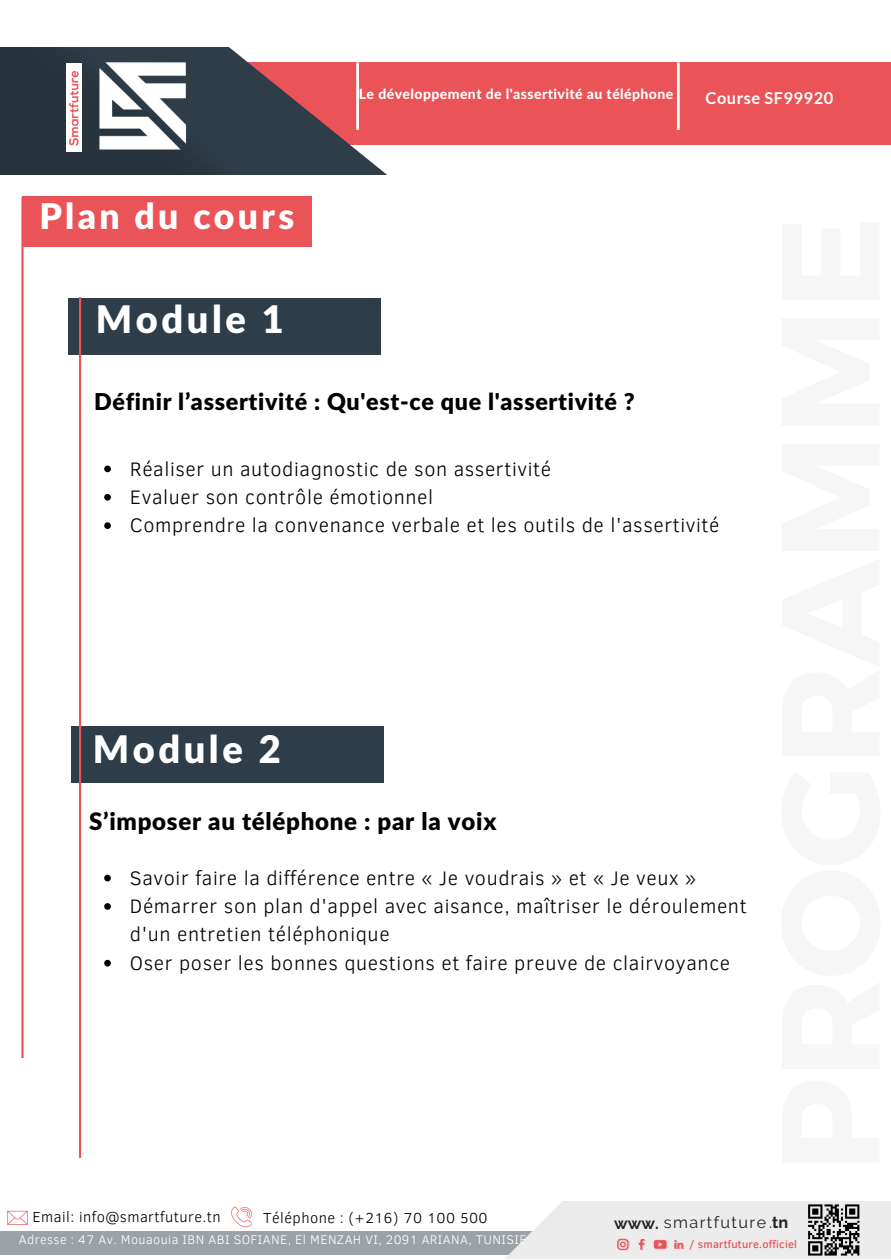
<style>
.page{position:relative;width:891px;height:1260px;background:#fff}
.page>*{position:absolute;margin:0;border:0;box-sizing:border-box;transform-origin:0 0}
.t1{font:900 38px "Lato Latin";letter-spacing:.095em;color:#fff}
.t2{font:900 35.6px "Lato Latin";letter-spacing:.095em;color:#fff}
.t3{font:900 24px "Lato Latin";letter-spacing:.03em;color:#000}
.t4{font:900 23.2px "Lato Latin";letter-spacing:.03em;color:#000}
.t5{font:300 20px/28.4px "Clear Sans";letter-spacing:.03em;color:#000}
.t6{font:700 16.4px "Lato";letter-spacing:.03em;color:#fff}
.t7{font:16px "Raleway";letter-spacing:.09em;color:#222}
.t8{font:300 14.8px "Clear Sans";letter-spacing:.03em;color:#000}
.t9{font:800 14px "Lato Latin";letter-spacing:.03em;color:#fff}
.t10{font:300 12.8px "Clear Sans";letter-spacing:.03em;color:#fff}
.t11{font:500 10.8px "Clear Sans";letter-spacing:.02em;color:#ea5357}
.s1{font-weight:700}
</style>
<div class="page">
<div style="left:0;top:1232px;width:560px;height:23px;background:#9ca2a8"></div>
<img style="left:0;top:1210px;width:40px;height:22px">
<img style="left:212px;top:1206px;width:54px;height:26px">
<img style="left:493px;top:1201px;width:398px;height:57px">
<img style="left:786px;top:1201px;width:75px;height:58px">
<img style="left:612px;top:1238px;width:84px;height:15px">
<svg style="left:21px;top:197px;width:3px;height:861px"></svg>
<div style="left:22px;top:196px;width:290px;height:50px;background:#ea5357"></div>
<svg style="left:104px;top:466px;width:7px;height:6px"></svg>
<svg style="left:104px;top:494px;width:7px;height:7px"></svg>
<svg style="left:104px;top:522px;width:7px;height:7px"></svg>
<svg style="left:104px;top:875px;width:7px;height:6px"></svg>
<svg style="left:104px;top:903px;width:7px;height:7px"></svg>
<svg style="left:104px;top:960px;width:7px;height:7px"></svg>
<div style="left:68px;top:298px;width:312px;height:56px;background:#2f3d49"></div>
<div style="left:71px;top:726px;width:312px;height:57px;background:#2f3d49"></div>
<div style="left:193px;top:62px;width:698px;height:83px;background:#ea5357"></div>
<img style="left:0;top:48px;width:386px;height:126px">
<img style="left:89px;top:51px;width:108px;height:120px">
<div style="left:66px;top:63px;width:16px;height:89px;background:#fff"></div>
<img style="left:65px;top:63px;width:14px;height:85px">
<svg style="left:356px;top:62px;width:3px;height:68px"></svg>
<svg style="left:677px;top:62px;width:3px;height:68px"></svg>
<hr style="left:79px;top:297px;width:2px;height:861px;background:#ea5357">
<p class="t9" style="left:359px;top:88px;width:316px">Le développement de l'assertivité au téléphone</p>
<p class="t6" style="left:706px;top:88px;width:129px">Course SF99920</p>
<h2 class="t2" style="left:39px;top:200px;width:256px">Plan du cours</h2>
<h1 class="t1" style="left:96px;top:302px;width:189px">Module 1</h1>
<p class="t4" style="left:94px;top:392px;width:542px">Définir l’assertivité : Qu'est-ce que l'assertivité ?</p>
<p class="t5" style="left:130px;top:453px;width:591px">Réaliser un autodiagnostic de son assertivité<br>Evaluer son contrôle émotionnel<br>Comprendre la convenance verbale et les outils de l'assertivité</p>
<h1 class="t1" style="left:93px;top:732px;width:189px">Module 2</h1>
<p class="t3" style="left:89px;top:810px;width:409px">S’imposer au téléphone : par la voix</p>
<p class="t5" style="left:130px;top:863px;width:618px">Savoir faire la différence entre « Je voudrais » et « Je veux » Démarrer son plan d'appel avec aisance, maîtriser le déroulement d'un entretien téléphonique<br>Oser poser les bonnes questions et faire preuve de clairvoyance</p>
<p class="t8" style="left:33px;top:1206px;width:190px">Email: info@smartfuture.tn</p>
<p class="t8" style="left:263px;top:1207px;width:226px">Téléphone : (+216) 70 100 500</p>
<p class="t10" style="left:19px;top:1230px;width:509px">Adresse : 47 Av. Mouaouia IBN ABI SOFIANE, El MENZAH VI, 2091 ARIANA, TUNISIE</p>
<p class="t7" style="left:614px;top:1213px;width:175px"><span class="s1">www.</span> smartfuture.<span class="s1">tn</span></p>
<p class="t11" style="left:689px;top:1237px;width:109px">/ smartfuture.officiel</p>
</div>
